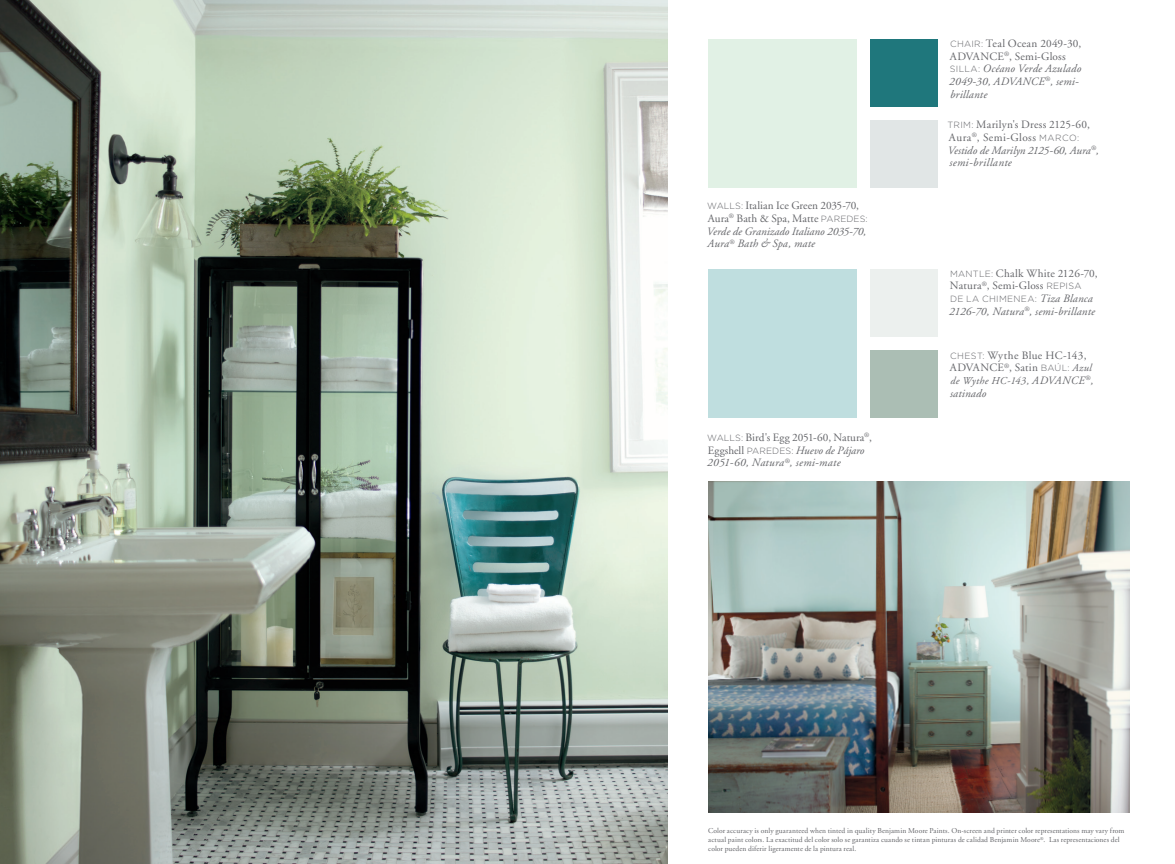
<style>
.page{position:relative;width:1175px;height:864px;background:#fff}
.page>*{position:absolute;margin:0;border:0;box-sizing:border-box;transform-origin:0 0}
.t1{font:italic 11.25px/12.8px "Adobe Garamond";letter-spacing:.015em;color:#646569}
.t2{font:11.25px/12.8px "Adobe Garamond";letter-spacing:.02em;color:#646569}
.t3{font:italic 10.5px "Adobe Garamond";letter-spacing:.035em;color:#646569}
.t4{font:300 9px "Gotham";letter-spacing:.04em;color:#646569}
.t5{font:7.5px/9px "Adobe Garamond";letter-spacing:.015em;color:#646569}
.s1{font-family:"Gotham";font-weight:300;font-style:normal;font-size:9px}
.s2{font-style:normal}
.s3{font-family:"Gotham";font-weight:300;font-size:9px}
.s4{font-family:"Adobe Garamond";font-weight:400;font-style:italic;font-size:11.25px}
.s5{font-style:italic;font-size:10.5px}
.s6{font-size:11.25px}
</style>
<div class="page">
<img style="left:708px;top:482px;width:421px;height:331px">
<img style="left:0;top:0;width:667px;height:864px">
<div style="left:708px;top:39px;width:149px;height:149px;background:#e1f1e5"></div>
<div style="left:870px;top:39px;width:68px;height:67px;background:#1f777c"></div>
<div style="left:870px;top:120px;width:68px;height:68px;background:#e1e6e6"></div>
<div style="left:708px;top:270px;width:149px;height:148px;background:#bfdedf"></div>
<div style="left:870px;top:270px;width:68px;height:67px;background:#ecf0ee"></div>
<div style="left:870px;top:351px;width:68px;height:67px;background:#abbeb4"></div>
<p class="t1" style="left:949px;top:37px;width:134px"><span class="s1">CHAIR:</span> <span class="s2">Teal Ocean 2049-30,<br>ADVANCE</span><sup>®</sup><span class="s2">, Semi-Gloss<br></span><span class="s1">SILLA:</span> Océano Verde Azulado<br>2049-30, ADVANCE<sup>®</sup>, semi&shy;brillante</p>
<p class="t1" style="left:706px;top:200px;width:162px"><span class="s1">WALLS:</span> <span class="s2">Italian Ice Green 2035-70,<br>Aura</span><sup>®</sup> <span class="s2">Bath &amp; Spa, Matte</span> <span class="s1">PAREDES:<br></span>Verde de Granizado Italiano 2035-70,<br>Aura<sup>®</sup> Bath &amp; Spa, mate</p>
<p class="t1" style="left:707px;top:431px;width:166px"><span class="s1">WALLS:</span> <span class="s2">Bird's Egg 2051-60, Natura</span><sup>®</sup><span class="s2">,<br>Eggshell</span> <span class="s1">PAREDES:</span> Huevo de Pájaro<br>2051-60, Natura<sup>®</sup>, semi-mate</p>
<p class="t1" style="left:947px;top:119px;width:153px"><span class="s1">TRIM:</span> <span class="s2">Marilyn's Dress 2125-60,<br>Aura</span><sup>®</sup><span class="s2">, Semi-Gloss</span> <span class="s1">MARCO:<br></span>Vestido de Marilyn 2125-60, Aura<sup>®</sup>, semi-brillante</p>
<p class="t2" style="left:950px;top:267px;width:149px"><span class="s3">MANTLE:</span> Chalk White 2126-70,<br>Natura<sup>®</sup>, Semi-Gloss <span class="s3">REPISA</span></p>
<p class="t4" style="left:950px;top:293px;width:144px">DE LA CHIMENEA: <span class="s4">Tiza Blanca</span></p>
<p class="t1" style="left:949px;top:305px;width:147px">2126-70, Natura<sup>®</sup>, semi-brillante</p>
<p class="t2" style="left:949px;top:349px;width:143px"><span class="s3">CHEST:</span> Wythe Blue HC-143,<br>ADVANCE<sup>®</sup>, Satin <span class="s3">BAÚL:</span> <span class="s5">Azul</span></p>
<p class="t3" style="left:950px;top:375px;width:144px">de Wythe HC-143, <span class="s6">ADVANCE</span><sup>®</sup><span class="s6">,</span></p>
<p class="t1" style="left:950px;top:387px;width:38px">satinado</p>
<p class="t5" style="left:708px;top:826px;width:418px">Color accuracy is only guaranteed when tinted in quality Benjamin Moore Paints. On-screen and printer color representations may vary from actual paint colors. La exactitud del color solo se garantiza cuando se tintan pinturas de calidad Benjamin Moore<sup>®</sup>. Las representaciones del color pueden diferir ligeramente de la pintura real.</p>
</div>
